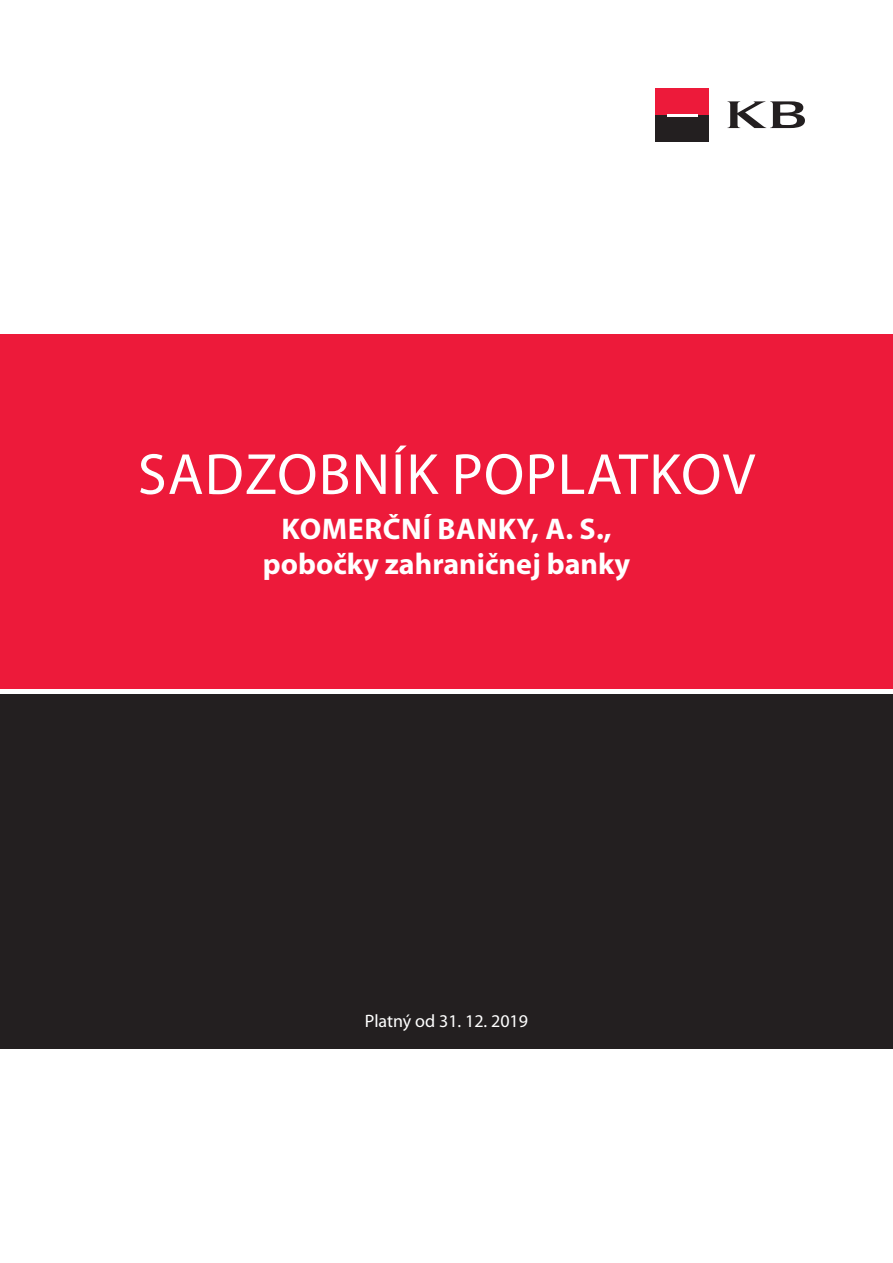
<style>
.page{position:relative;width:893px;height:1263px;background:#fff}
.page>*{position:absolute;margin:0;border:0;box-sizing:border-box;transform-origin:0 0}
.t1{font:58.5px "Myriad Pro";letter-spacing:.02em;color:#fff}
.t2{font:700 30px/34.8px "Myriad Pro";color:#fff;text-align:center}
.t3{font:18px "Myriad Pro";color:#fff}
</style>
<div class="page">
<div style="left:0;top:335px;width:893px;height:354px;background:#ed1a3a"></div>
<div style="left:0;top:694px;width:893px;height:354px;background:#231f20"></div>
<svg style="left:727px;top:101px;width:78px;height:27px"></svg>
<div style="left:655px;top:88px;width:54px;height:27px;background:#ed1a3a"></div>
<div style="left:655px;top:115px;width:54px;height:26px;background:#231f20"></div>
<hr style="left:667px;top:115px;width:30px;height:2px;background:#fff">
<h1 class="t1" style="left:138px;top:442px;width:619px">SADZOBNÍK POPLATKOV</h1>
<p class="t2" style="left:263px;top:512px;width:369px">KOMERČNÍ BANKY, A. S., pobočky zahraničnej banky</p>
<p class="t3" style="left:365px;top:1011px;width:165px">Platný od 31. 12. 2019</p>
</div>
